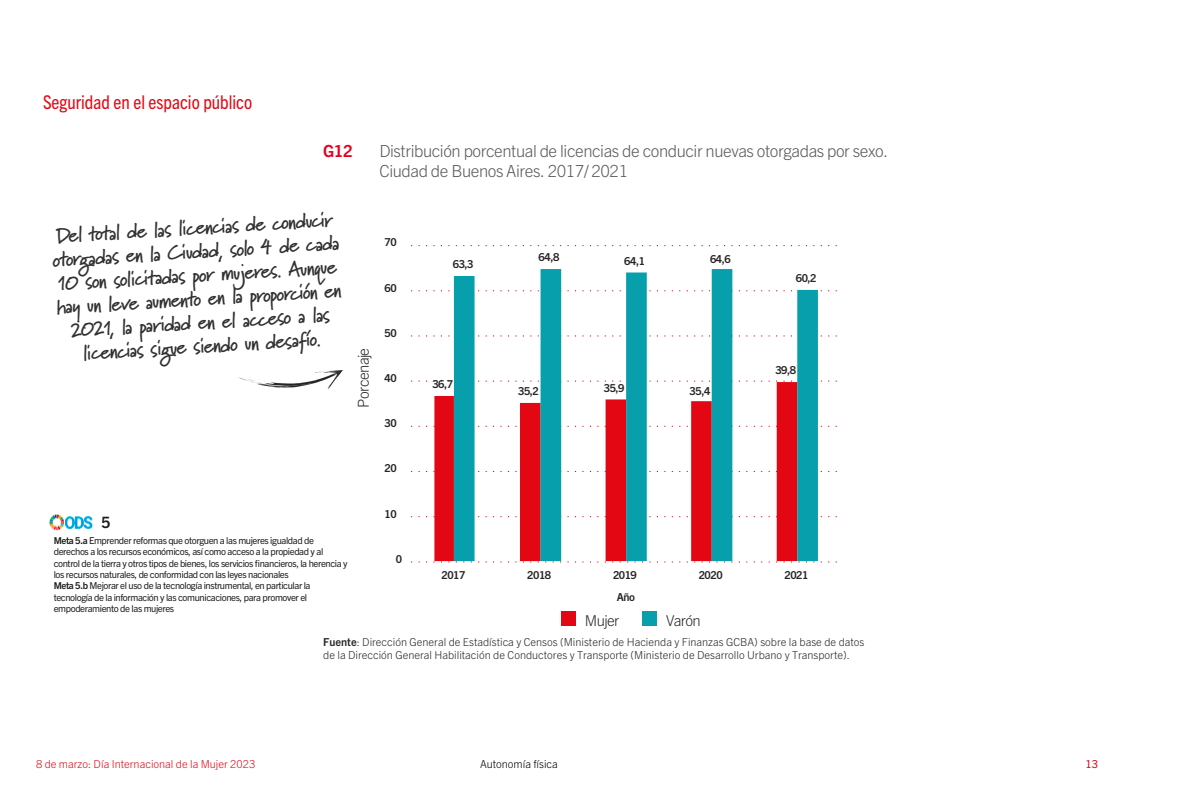
<style>
.page{position:relative;width:1180px;height:800px;background:#fff}
.page>*{position:absolute;margin:0;border:0;box-sizing:border-box;transform-origin:0 0}
.t1{font:700 21px/23.7px "Marydale";color:#313130;text-align:center}
.t2{font:condensed 19px "Trade Gothic Next LT Pro";color:#e30613}
.t3{font:300 16.7px/20.1px "Trade Gothic Next LT Pro";letter-spacing:-.025em;color:#59595b}
.t4{font:700 16.7px "Trade Gothic Next LT Pro";color:#e4001b}
.t5{font:700 15.7px "Trade Gothic Next LT Pro";color:#1d1d1b}
.t6{font:300 15px "Trade Gothic Next LT Pro";letter-spacing:-.04em;color:#282525}
.t7{font:300 11px/13.2px "Trade Gothic Next LT Pro";color:#282525}
.t8{font:700 11px "Trade Gothic Next LT Pro";letter-spacing:-.04em;color:#282525}
.t9{font:300 11px "Trade Gothic Next LT Pro";color:#e30613}
.t10{font:300 11px "Trade Gothic Next LT Pro";color:#000}
.t11{font:11px "Trade Gothic Next LT Pro";color:#e30613}
.t12{font:9.5px/11.4px "Trade Gothic Next LT Pro";letter-spacing:-.04em;color:#1d1d1b}
.s1{font-weight:700}
</style>
<div class="page">
<svg style="left:238px;top:370px;width:105px;height:19px"></svg>
<img style="left:49px;top:514px;width:44px;height:17px">
<div style="left:642px;top:611px;width:15px;height:15px;background:#069fab"></div>
<div style="left:561px;top:611px;width:15px;height:15px;background:#e30613"></div>
<svg style="left:411px;top:245px;width:426px;height:1px"></svg>
<svg style="left:411px;top:290px;width:426px;height:1px"></svg>
<svg style="left:411px;top:335px;width:426px;height:1px"></svg>
<svg style="left:411px;top:381px;width:426px;height:1px"></svg>
<svg style="left:411px;top:426px;width:426px;height:1px"></svg>
<svg style="left:411px;top:471px;width:426px;height:1px"></svg>
<svg style="left:411px;top:516px;width:426px;height:1px"></svg>
<svg style="left:411px;top:561px;width:426px;height:2px"></svg>
<svg style="left:434px;top:382px;width:20px;height:179px;fill:#e30613"></svg>
<svg style="left:454px;top:269px;width:364px;height:292px"></svg>
<h2 class="t2" style="left:43px;top:89px;width:211px">Seguridad en el espacio público</h2>
<h3 class="t4" style="left:323px;top:140px;width:31px">G12</h3>
<h3 class="t3" style="left:379px;top:140px;width:510px">Distribución porcentual de licencias de conducir nuevas otorgadas por sexo.<br>Ciudad de Buenos Aires. 2017/ 2021</h3>
<h1 class="t1" style="left:51px;top:223px;width:289px;rotate:-3deg">Del total de las licencias de conducir otorgadas en la Ciudad, solo 4 de cada 10 son solicitadas por mujeres. Aunque hay un leve aumento en la proporción en 2021, la paridad en el acceso a las licencias sigue siendo un desafío.</h1>
<p class="t8" style="left:385px;top:235px;width:14px">70</p>
<p class="t8" style="left:385px;top:280px;width:14px">60</p>
<h3 class="t6" style="left:353px;top:408px;width:61px;rotate:-90deg">Porcenaje</h3>
<p class="t8" style="left:385px;top:325px;width:14px">50</p>
<p class="t8" style="left:385px;top:370px;width:14px">40</p>
<p class="t8" style="left:385px;top:416px;width:14px">30</p>
<p class="t8" style="left:385px;top:461px;width:14px">20</p>
<h3 class="t5" style="left:101px;top:512px;width:11px">5</h3>
<p class="t12" style="left:54px;top:534px;width:295px"><span class="s1">Meta 5.a</span> Emprender reformas que otorguen a las mujeres igualdad de derechos a los recursos económicos, así como acceso a la propiedad y al control de la tierra y otros tipos de bienes, los servicios financieros, la herencia y los recursos naturales, de conformidad con las leyes nacionales<br><span class="s1">Meta 5.b</span> Mejorar el uso de la tecnología instrumental, en particular la tecnología de la información y las comunicaciones, para promover el empoderamiento de las mujeres</p>
<p class="t8" style="left:385px;top:506px;width:14px">10</p>
<p class="t8" style="left:396px;top:551px;width:8px">0</p>
<p class="t8" style="left:453px;top:257px;width:22px">63,3</p>
<p class="t8" style="left:432px;top:377px;width:22px">36,7</p>
<p class="t8" style="left:539px;top:250px;width:22px">64,8</p>
<p class="t8" style="left:624px;top:253px;width:22px">64,1</p>
<p class="t8" style="left:710px;top:251px;width:22px">64,6</p>
<p class="t8" style="left:518px;top:384px;width:22px">35,2</p>
<p class="t8" style="left:604px;top:380px;width:22px">35,9</p>
<p class="t8" style="left:690px;top:384px;width:22px">35,4</p>
<p class="t8" style="left:796px;top:271px;width:22px">60,2</p>
<p class="t8" style="left:775px;top:363px;width:22px">39,8</p>
<p class="t8" style="left:441px;top:567px;width:25px">2017</p>
<p class="t8" style="left:527px;top:567px;width:25px">2018</p>
<p class="t8" style="left:613px;top:567px;width:25px">2019</p>
<p class="t8" style="left:699px;top:567px;width:25px">2020</p>
<p class="t8" style="left:785px;top:567px;width:25px">2021</p>
<p class="t8" style="left:617px;top:589px;width:20px">Año</p>
<h3 class="t6" style="left:585px;top:610px;width:36px">Mujer</h3>
<h3 class="t6" style="left:666px;top:610px;width:36px">Varón</h3>
<p class="t7" style="left:323px;top:635px;width:543px"><span class="s1">Fuente</span>: Dirección General de Estadística y Censos (Ministerio de Hacienda y Finanzas GCBA) sobre la base de datos de la Dirección General Habilitación de Conductores y Transporte (Ministerio de Desarrollo Urbano y Transporte).</p>
<p class="t9" style="left:36px;top:756px;width:221px">8 de marzo: Día Internacional de la Mujer 2023</p>
<p class="t10" style="left:480px;top:756px;width:79px">Autonomía física</p>
<p class="t11" style="left:1085px;top:756px;width:14px">13</p>
</div>
